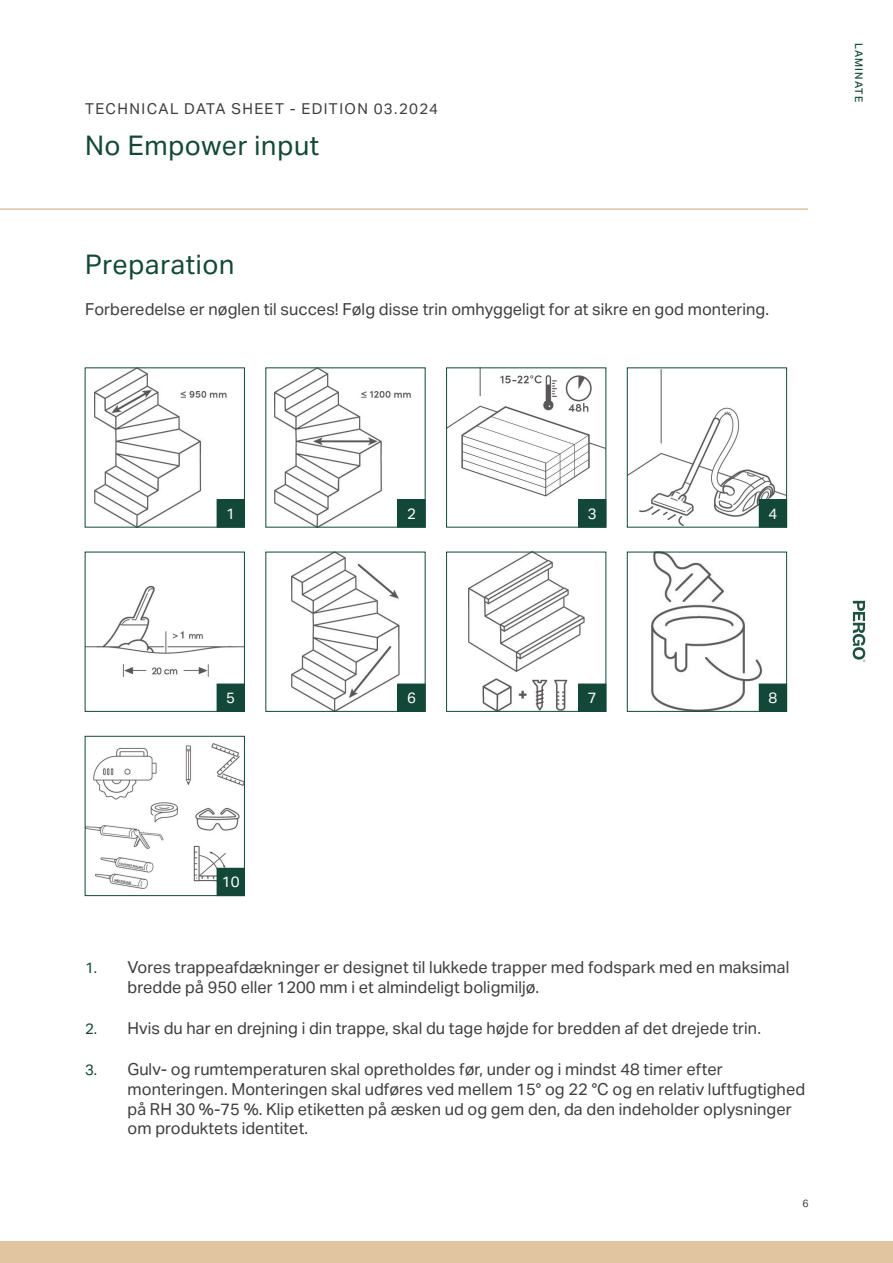
<style>
.page{position:relative;width:893px;height:1263px;background:#fff}
.page>*{position:absolute;margin:0;border:0;box-sizing:border-box;transform-origin:0 0}
.Product{font:27px "Aktiv Grotesk";letter-spacing:.02em;color:#134838}
.BodyText{font:16.5px/19.8px "Aktiv Grotesk";color:#3e3e3f}
.TDS{font:15px "Aktiv Grotesk";letter-spacing:.095em;color:#3e3e3f}
.List-II-ImagesSteps{font:15px "Aktiv Grotesk";color:#fff}
.Range{font:500 10.5px "Aktiv Grotesk";letter-spacing:.11em;color:#134838}
.t1{font:10.5px "Aktiv Grotesk";color:#3e3e3f}
.s1{font-size:15px;color:#134838}
</style>
<div class="page">
<div style="left:0;top:1242px;width:893px;height:21px;background:#e1c4a0"></div>
<hr style="left:0;top:208px;width:808px;height:2px;background:#e1c4a0">
<svg style="left:853px;top:601px;width:12px;height:61px"></svg>
<img style="left:94px;top:370px;width:141px;height:155px">
<div style="left:217px;top:500px;width:27px;height:27px;background:#134838"></div>
<img style="left:275px;top:370px;width:141px;height:155px">
<div style="left:398px;top:500px;width:27px;height:27px;background:#134838"></div>
<img style="left:448px;top:370px;width:156px;height:130px">
<div style="left:578px;top:500px;width:28px;height:27px;background:#134838"></div>
<img style="left:629px;top:370px;width:156px;height:155px">
<div style="left:627px;top:368px;width:160px;height:159px;border:1px solid #134838"></div>
<div style="left:759px;top:500px;width:28px;height:27px;background:#134838"></div>
<img style="left:87px;top:587px;width:155px;height:89px">
<div style="left:217px;top:684px;width:27px;height:27px;background:#134838"></div>
<img style="left:292px;top:554px;width:107px;height:155px">
<div style="left:398px;top:684px;width:27px;height:27px;background:#134838"></div>
<img style="left:468px;top:554px;width:116px;height:155px">
<div style="left:578px;top:684px;width:28px;height:27px;background:#134838"></div>
<img style="left:652px;top:554px;width:110px;height:155px">
<div style="left:627px;top:552px;width:160px;height:159px;border:1px solid #134838"></div>
<div style="left:759px;top:684px;width:28px;height:27px;background:#134838"></div>
<img style="left:87px;top:743px;width:155px;height:145px">
<div style="left:85px;top:736px;width:159px;height:160px;border:1px solid #134838"></div>
<div style="left:217px;top:868px;width:27px;height:28px;background:#134838"></div>
<p class="TDS" style="left:85px;top:100px;width:354px">TECHNICAL DATA SHEET - EDITION 03.2024</p>
<p class="Product" style="left:85px;top:130px;width:236px">No Empower input</p>
<p class="Product" style="left:85px;top:249px;width:151px">Preparation</p>
<p class="BodyText" style="left:85px;top:300px;width:686px">Forberedelse er nøglen til succes! Følg disse trin omhyggeligt for at sikre en god montering.</p>
<p class="Range" style="left:865px;top:43px;width:61px;rotate:90deg">LAMINATE</p>
<p class="List-II-ImagesSteps" style="left:226px;top:505px;width:10px">1</p>
<p class="List-II-ImagesSteps" style="left:407px;top:505px;width:10px">2</p>
<p class="List-II-ImagesSteps" style="left:588px;top:505px;width:10px">3</p>
<p class="List-II-ImagesSteps" style="left:768px;top:505px;width:10px">4</p>
<p class="List-II-ImagesSteps" style="left:226px;top:689px;width:10px">5</p>
<p class="List-II-ImagesSteps" style="left:407px;top:689px;width:10px">6</p>
<p class="List-II-ImagesSteps" style="left:588px;top:689px;width:10px">7</p>
<p class="List-II-ImagesSteps" style="left:768px;top:689px;width:10px">8</p>
<p class="List-II-ImagesSteps" style="left:222px;top:873px;width:19px">10</p>
<p class="BodyText" style="left:128px;top:957px;width:663px;text-indent:-43px"><span class="s1">1.</span> Vores trappeafdækninger er designet til lukkede trapper med fodspark med en maksimal bredde på 950 eller 1200 mm i et almindeligt boligmiljø.</p>
<p class="BodyText" style="left:85px;top:1018px;width:677px"><span class="s1">2.</span> Hvis du har en drejning i din trappe, skal du tage højde for bredden af det drejede trin.</p>
<p class="BodyText" style="left:128px;top:1059px;width:679px;text-indent:-43px"><span class="s1">3.</span> Gulv- og rumtemperaturen skal opretholdes før, under og i mindst 48 timer efter monteringen. Monteringen skal udføres ved mellem 15° og 22 °C og en relativ luftfugtighed på RH 30 %-75 %. Klip etiketten på æsken ud og gem den, da den indeholder oplysninger om produktets identitet.</p>
<p class="t1" style="left:802px;top:1197px;width:8px">6</p>
</div>
